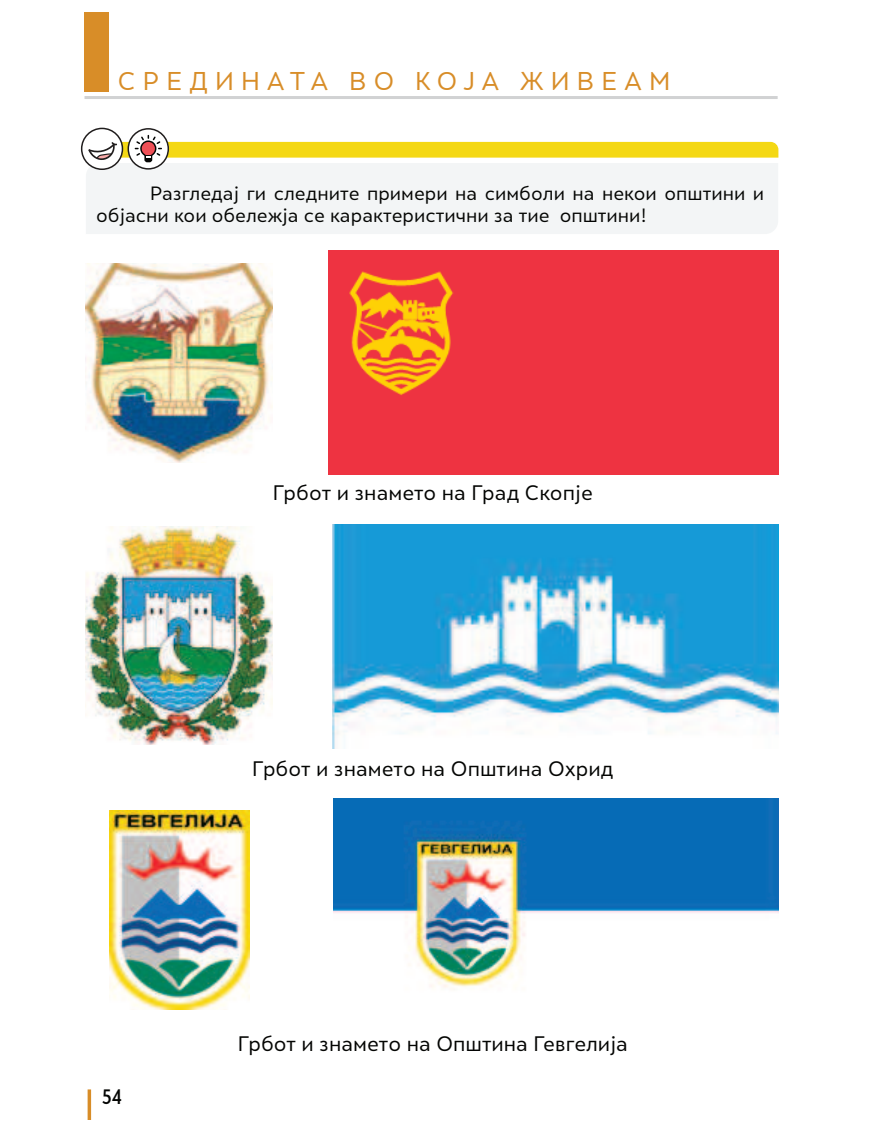
<style>
.page{position:relative;width:876px;height:1132px;background:#fff}
.page>*{position:absolute;margin:0;border:0;box-sizing:border-box;transform-origin:0 0}
.t1{font:24px "Skola Sans Offc";letter-spacing:.3em;color:#d88d28}
.t2{font:19.65px "Skola Sans";color:#040503}
.t3{font:500 19.5px "Skola Sans Cn";color:#040503}
.t4{font:18px/22.5px "Skola Sans";color:#040503}
</style>
<div class="page">
<hr style="left:85px;top:96px;width:693px;height:3px;background:#d1d2d3">
<div style="left:85px;top:13px;width:24px;height:79px;background:#d88d28"></div>
<svg style="left:88px;top:1089px;width:3px;height:29px"></svg>
<div style="left:86px;top:163px;width:692px;height:71px;background:#f3f5f6"></div>
<img style="left:86px;top:263px;width:186px;height:199px">
<div style="left:329px;top:251px;width:449px;height:223px;background:#ee3341"></div>
<img style="left:86px;top:526px;width:186px;height:218px">
<img style="left:332px;top:524px;width:446px;height:223px">
<img style="left:333px;top:798px;width:445px;height:190px">
<img style="left:109px;top:810px;width:140px;height:198px">
<svg style="left:128px;top:128px;width:41px;height:41px"></svg>
<div style="left:128px;top:128px;width:41px;height:41px;border:2px solid #201d1d;border-radius:50%"></div>
<svg style="left:82px;top:128px;width:40px;height:41px"></svg>
<div style="left:81px;top:128px;width:42px;height:42px;border:2px solid #201d1d;border-radius:50%"></div>
<svg style="left:86px;top:135px;width:692px;height:27px"></svg>
<h1 class="t1" style="left:118px;top:66px;width:554px">СРЕДИНАТА ВО КОЈА ЖИВЕАМ</h1>
<p class="t4" style="left:96px;top:183px;width:669px;text-indent:54px">Разгледај ги следните примери на симболи на некои општини и објасни кои обележја се карактеристични за тие oпштини!</p>
<p class="t2" style="left:273px;top:485px;width:321px">Грбот и знамето на Град Скопје</p>
<p class="t2" style="left:252px;top:760px;width:363px">Грбот и знамето на Општина Охрид</p>
<p class="t3" style="left:102px;top:1085px;width:21px">54</p>
<p class="t2" style="left:238px;top:1035px;width:392px">Грбот и знамето на Општина Гевгелија</p>
</div>
